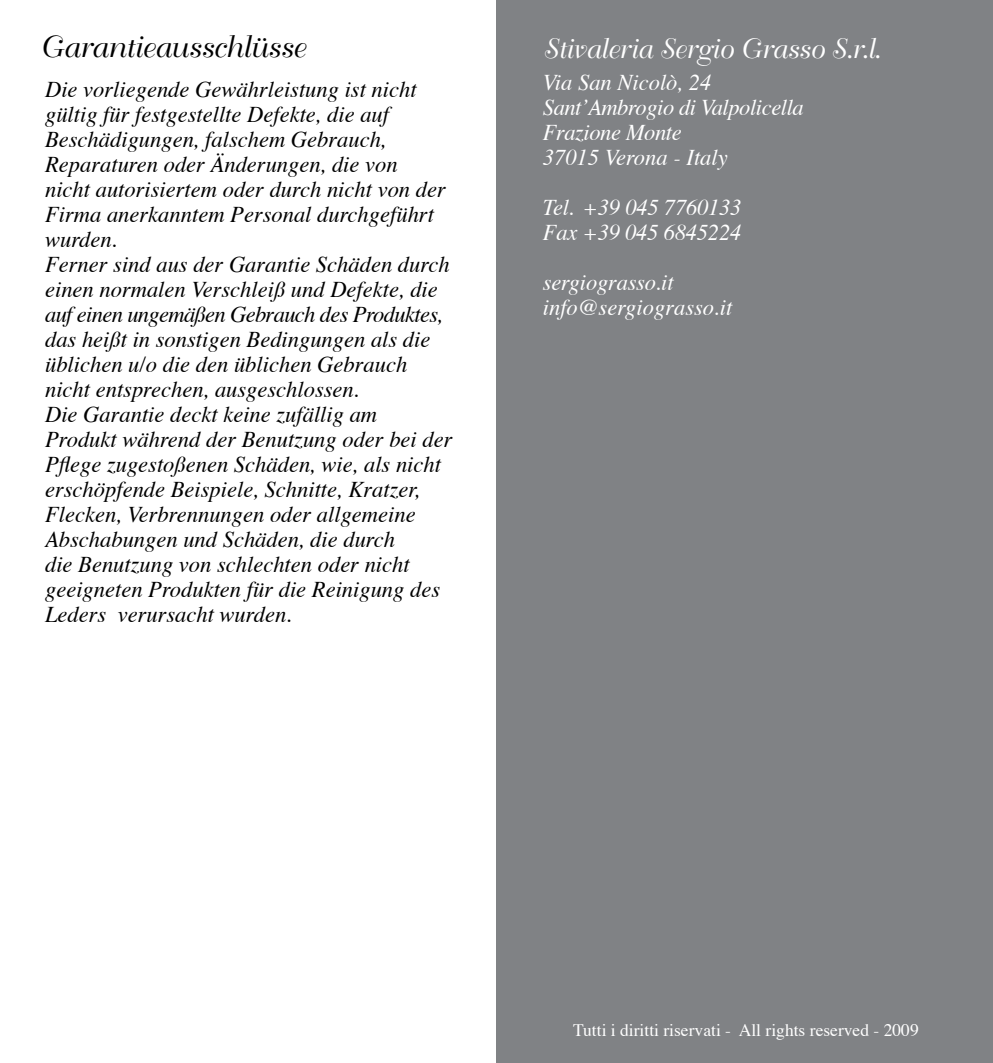
<style>
.page{position:relative;width:993px;height:1063px;background:#fff}
.page>*{position:absolute;margin:0;border:0;box-sizing:border-box;transform-origin:0 0}
.t1{font:30px "Bellevue";color:#000}
.t2{font:27.5px "Bellevue";color:#fff}
.t3{font:italic 22.5px/25px "Times";color:#000}
.t4{font:italic 22.5px/25px "Times";letter-spacing:-.01em;color:#fff}
.t5{font:17.5px "Times";color:#fff}
</style>
<div class="page">
<div style="left:496px;top:0;width:496px;height:1063px;background:#808285"></div>
<h1 class="t1" style="left:38px;top:30px;width:267px">Garantieausschlüsse</h1>
<p class="t3" style="left:45px;top:75px;width:409px">Die vorliegende Gewährleistung ist nicht gültig für festgestellte Defekte, die auf Beschädigungen, falschem Gebrauch, Reparaturen oder Änderungen, die von<br>nicht autorisiertem oder durch nicht von der Firma anerkanntem Personal durchgeführt wurden.<br>Ferner sind aus der Garantie Schäden durch einen normalen Verschleiß und Defekte, die auf einen ungemäßen Gebrauch des Produktes, das heißt in sonstigen Bedingungen als die üblichen u/o die den üblichen Gebrauch nicht entsprechen, ausgeschlossen.<br>Die Garantie deckt keine zufällig am Produkt während der Benutzung oder bei der Pflege zugestoßenen Schäden, wie, als nicht erschöpfende Beispiele, Schnitte, Kratzer, Flecken, Verbrennungen oder allgemeine Abschabungen und Schäden, die durch<br>die Benutzung von schlechten oder nicht geeigneten Produkten für die Reinigung des Leders verursacht wurden.</p>
<p class="t4" style="left:542px;top:68px;width:262px">Via San Nicolò, 24<br>Sant’Ambrogio di Valpolicella<br>Frazione Monte<br>37015 Verona - Italy</p>
<p class="t2" style="left:541px;top:33px;width:338px">Stivaleria Sergio Grasso S.r.l.</p>
<p class="t4" style="left:542px;top:193px;width:200px">Tel. +39 045 7760133<br>Fax +39 045 6845224</p>
<p class="t4" style="left:542px;top:268px;width:191px">sergiograsso.it info@sergiograsso.it</p>
<p class="t5" style="left:573px;top:1014px;width:347px">Tutti i diritti riservati - All rights reserved - 2009</p>
</div>
